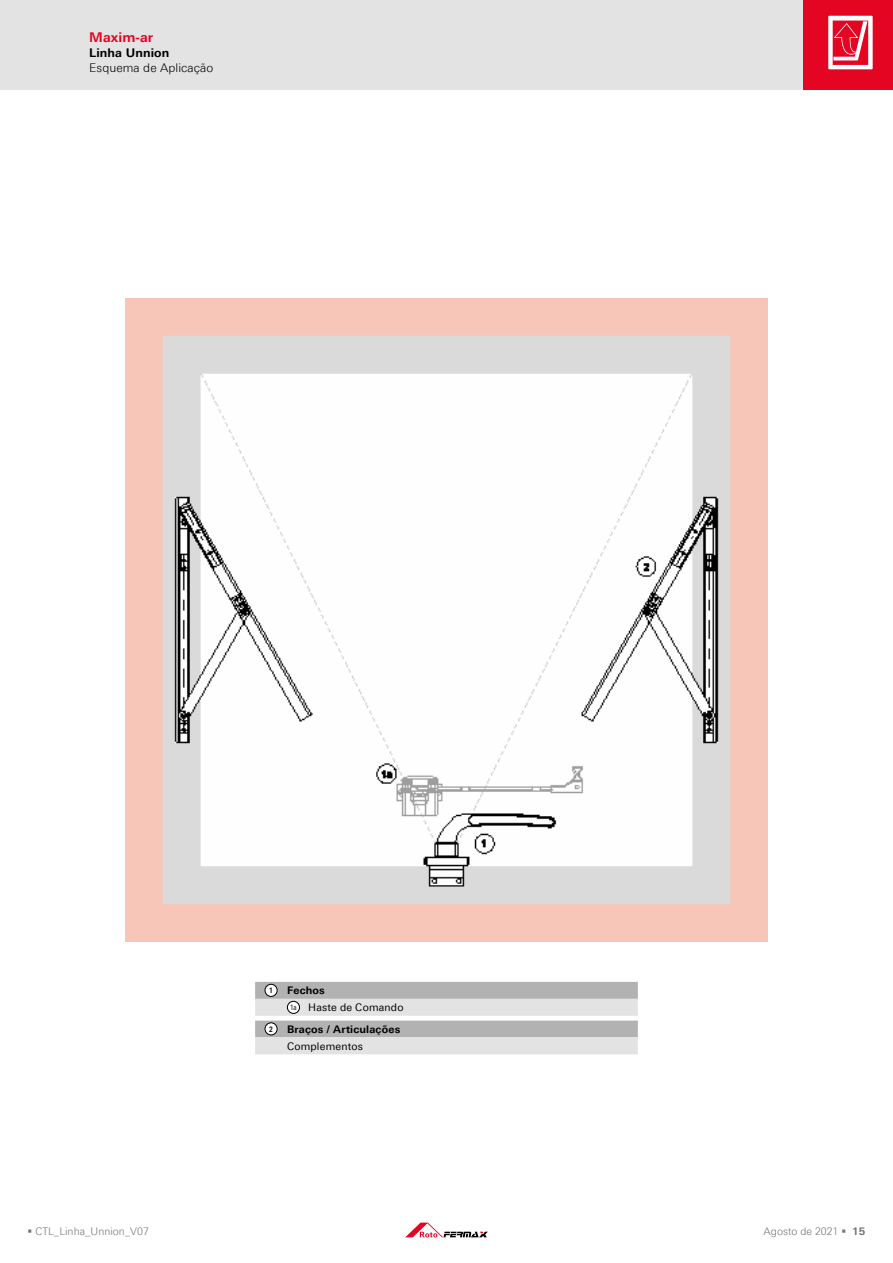
<style>
.page{position:relative;width:893px;height:1263px;background:#fff}
.page>*{position:absolute;margin:0;border:0;box-sizing:border-box;transform-origin:0 0}
.t1{font:700 13.5px "LT Univers Basic";letter-spacing:.005em;color:#e30521}
.t2{font:300 12px "LT Univers Basic";letter-spacing:.005em;color:#000}
.t3{font:700 12px "LT Univers Basic";letter-spacing:.005em;color:#000}
.t4{font:300 10.5px "LT Univers Basic";color:#747474}
.t5{font:10.5px/17px "LT Univers Basic";letter-spacing:.02em;color:#000}
.t6{font:700 10.5px "LT Univers Basic";letter-spacing:.02em;color:#000}
.t7{font:700 7.5px "LT Univers Basic";color:#000;scale:.8 1}
.s1{font-weight:700}
.s2{font-size:7.5px}
</style>
<div class="page">
<div style="left:0;top:0;width:893px;height:89px;background:#e3e3e3"></div>
<svg style="left:405px;top:1222px;width:83px;height:15px"></svg>
<div style="left:804px;top:0;width:89px;height:89px;background:#e30521"></div>
<svg style="left:828px;top:16px;width:45px;height:53px"></svg>
<svg style="left:255px;top:982px;width:383px;height:72px"></svg>
<div style="left:265px;top:984px;width:12px;height:12px;background:#fff;border-radius:50%"></div>
<div style="left:265px;top:984px;width:12px;height:13px;border:1px solid #000;border-radius:50%"></div>
<div style="left:287px;top:1001px;width:13px;height:12px;background:#fff;border-radius:50%"></div>
<div style="left:287px;top:1001px;width:13px;height:13px;border:1px solid #000;border-radius:50%"></div>
<div style="left:265px;top:1023px;width:12px;height:12px;background:#fff;border-radius:50%"></div>
<div style="left:265px;top:1022px;width:12px;height:13px;border:1px solid #000;border-radius:50%"></div>
<img style="left:125px;top:298px;width:643px;height:643px">
<p class="t1" style="left:89px;top:29px;width:65px">Maxim-ar</p>
<p class="t3" style="left:89px;top:45px;width:82px">Linha Unnion</p>
<p class="t2" style="left:89px;top:60px;width:126px">Esquema de Aplicação</p>
<p class="t4" style="left:28px;top:1225px;width:123px">▪ CTL_Linha_Unnion_V07</p>
<p class="t7" style="left:269px;top:986px;width:6px">1</p>
<p class="t5" style="left:287px;top:982px;width:118px"><span class="s1">Fechos<br></span><span class="s2">1a</span> Haste de Comando</p>
<p class="t7" style="left:269px;top:1024px;width:6px">2</p>
<p class="t6" style="left:287px;top:1023px;width:115px">Braços / Articulações</p>
<p class="t5" style="left:287px;top:1037px;width:77px">Complementos</p>
<p class="t4" style="left:764px;top:1225px;width:103px">Agosto de 2021 ▪ <span class="s1">15</span></p>
</div>
